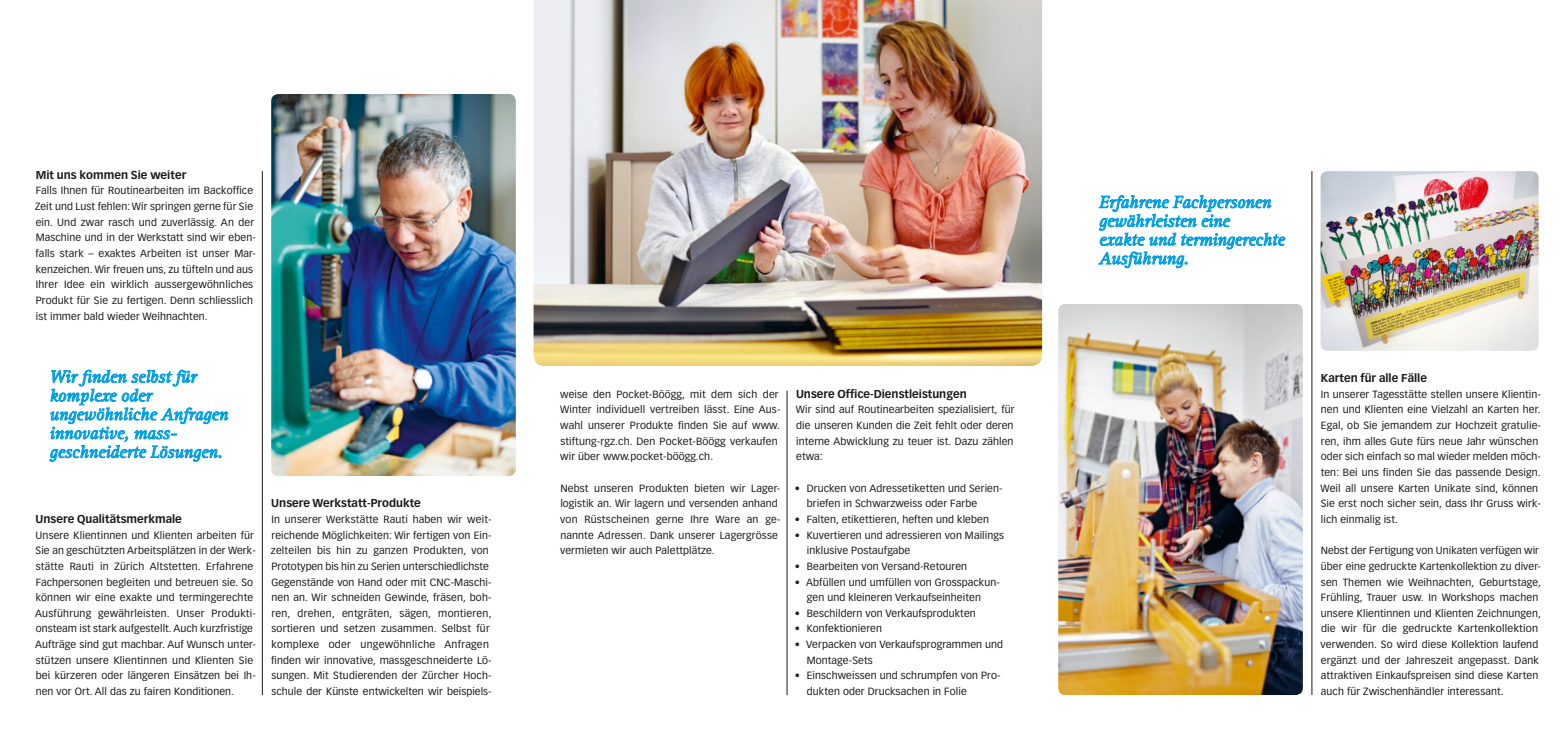
<style>
.page{position:relative;width:1567px;height:745px;background:#fff}
.page>*{position:absolute;margin:0;border:0;box-sizing:border-box;transform-origin:0 0}
.t1{font:italic 17.5px/18.8px "Rotis Serif";letter-spacing:-.005em;color:#009ee3}
.t2{font:700 11.25px "Vectora LH";color:#1a1a18}
.t3{font:10.25px/15.6px "Vectora LH";letter-spacing:.01em;color:#1a1a18}
</style>
<div class="page">
<svg style="left:1098px;top:195px;width:187px;height:73px"></svg>
<svg style="left:50px;top:369px;width:178px;height:92px"></svg>
<hr style="left:262px;top:171px;width:1px;height:523px;background:#1a1a18">
<hr style="left:786px;top:390px;width:1px;height:304px;background:#1a1a18">
<hr style="left:1311px;top:171px;width:1px;height:523px;background:#1a1a18">
<img style="left:533px;top:0;width:509px;height:366px">
<img style="left:1320px;top:171px;width:218px;height:179px">
<img style="left:271px;top:94px;width:245px;height:381px">
<img style="left:1058px;top:304px;width:244px;height:390px">
<p class="t2" style="left:36px;top:168px;width:152px">Mit uns kommen Sie weiter</p>
<p class="t3" style="left:35px;top:183px;width:222px">Falls Ihnen für Routinearbeiten im Backoffice Zeit und Lust fehlen: Wir springen gerne für Sie ein. Und zwar rasch und zuverlässig. An der Maschine und in der Werkstatt sind wir eben&shy;falls stark – exaktes Arbeiten ist unser Mar&shy;kenzeichen. Wir freuen uns, zu tüfteln und aus Ihrer Idee ein wirklich aussergewöhnliches Produkt für Sie zu fertigen. Denn schliesslich ist immer bald wieder Weihnachten.</p>
<h1 class="t1" style="left:50px;top:367px;width:180px">Wir finden selbst für komplexe oder ungewöhnliche Anfragen innovative, mass&shy;geschneiderte Lösungen.</h1>
<p class="t2" style="left:36px;top:512px;width:148px">Unsere Qualitätsmerkmale</p>
<p class="t3" style="left:35px;top:527px;width:222px">Unsere Klientinnen und Klienten arbeiten für Sie an geschützten Arbeitsplätzen in der Werk&shy;stätte Rauti in Zürich Altstetten. Erfahrene Fachpersonen begleiten und betreuen sie. So können wir eine exakte und termingerechte Ausführung gewährleisten. Unser Produkti&shy;onsteam ist stark aufgestellt. Auch kurzfristige Aufträge sind gut machbar. Auf Wunsch unter&shy;stützen unsere Klientinnen und Klienten Sie bei kürzeren oder längeren Einsätzen bei Ih&shy;nen vor Ort. All das zu fairen Konditionen.</p>
<p class="t2" style="left:271px;top:496px;width:151px">Unsere Werkstatt-Produkte</p>
<p class="t3" style="left:271px;top:511px;width:222px">In unserer Werkstätte Rauti haben wir weit&shy;reichende Möglichkeiten: Wir fertigen von Ein&shy;zelteilen bis hin zu ganzen Produkten, von Prototypen bis hin zu Serien unterschiedlichste Gegenstände von Hand oder mit CNC-Maschi&shy;nen an. Wir schneiden Gewinde, fräsen, boh&shy;ren, drehen, entgräten, sägen, montieren, sortieren und setzen zusammen. Selbst für komplexe oder ungewöhnliche Anfragen finden wir innovative, massgeschneiderte Lö&shy;sungen. Mit Studierenden der Zürcher Hoch&shy;schule der Künste entwickelten wir beispiels-</p>
<p class="t3" style="left:560px;top:386px;width:222px">weise den Pocket-Böögg, mit dem sich der Winter individuell vertreiben lässt. Eine Aus&shy;wahl unserer Produkte finden Sie auf www. stiftung-rgz.ch. Den Pocket-Böögg verkaufen wir über www.pocket-böögg.ch.</p>
<p class="t3" style="left:560px;top:480px;width:222px">Nebst unseren Produkten bieten wir Lager&shy;logistik an. Wir lagern und versenden anhand von Rüstscheinen gerne Ihre Ware an ge&shy;nannte Adressen. Dank unserer Lagergrösse vermieten wir auch Palettplätze.</p>
<p class="t2" style="left:796px;top:387px;width:172px">Unsere Office-Dienstleistungen</p>
<p class="t3" style="left:795px;top:402px;width:220px;text-align:justify">Wir sind auf Routinearbeiten spezialisiert, für die unseren Kunden die Zeit fehlt oder deren interne Abwicklung zu teuer ist. Dazu zählen etwa:</p>
<p class="t3" style="left:806px;top:480px;width:197px;text-indent:-12px">• Drucken von Adressetiketten und Serien&shy;briefen in Schwarzweiss oder Farbe</p>
<p class="t3" style="left:794px;top:511px;width:195px">• Falten, etikettieren, heften und kleben</p>
<p class="t3" style="left:806px;top:527px;width:199px;text-indent:-12px">• Kuvertieren und adressieren von Mailings inklusive Postaufgabe</p>
<p class="t3" style="left:794px;top:558px;width:174px">• Bearbeiten von Versand-Retouren</p>
<p class="t3" style="left:806px;top:573px;width:194px;text-indent:-12px">• Abfüllen und umfüllen von Grosspackun&shy;gen und kleineren Verkaufseinheiten</p>
<p class="t3" style="left:794px;top:605px;width:182px">• Beschildern von Verkaufsprodukten</p>
<p class="t3" style="left:794px;top:620px;width:89px">• Konfektionieren</p>
<p class="t3" style="left:806px;top:636px;width:198px;text-indent:-12px">• Verpacken von Verkaufsprogrammen und<br>Montage-Sets</p>
<p class="t3" style="left:807px;top:667px;width:195px;text-indent:-12px">• Einschweissen und schrumpfen von Pro&shy;dukten oder Drucksachen in Folie</p>
<h1 class="t1" style="left:1098px;top:193px;width:187px">Erfahrene Fachpersonen gewährleisten eine<br>exakte und termingerechte<br>Ausführung.</h1>
<p class="t2" style="left:1320px;top:371px;width:108px">Karten für alle Fälle</p>
<p class="t3" style="left:1320px;top:386px;width:222px">In unserer Tagesstätte stellen unsere Klientin&shy;nen und Klienten eine Vielzahl an Karten her.<br>Egal, ob Sie jemandem zur Hochzeit gratulie&shy;ren, ihm alles Gute fürs neue Jahr wünschen oder sich einfach so mal wieder melden möch&shy;ten: Bei uns finden Sie das passende Design.<br>Weil all unsere Karten Unikate sind, können Sie erst noch sicher sein, dass Ihr Gruss wirk&shy;lich einmalig ist.</p>
<p class="t3" style="left:1320px;top:542px;width:222px">Nebst der Fertigung von Unikaten verfügen wir über eine gedruckte Kartenkollektion zu diver&shy;sen Themen wie Weihnachten, Geburtstage, Frühling, Trauer usw. In Workshops machen unsere Klientinnen und Klienten Zeichnungen, die wir für die gedruckte Kartenkollektion verwenden. So wird diese Kollektion laufend ergänzt und der Jahreszeit angepasst. Dank attraktiven Einkaufspreisen sind diese Karten auch für Zwischenhändler interessant.</p>
</div>
